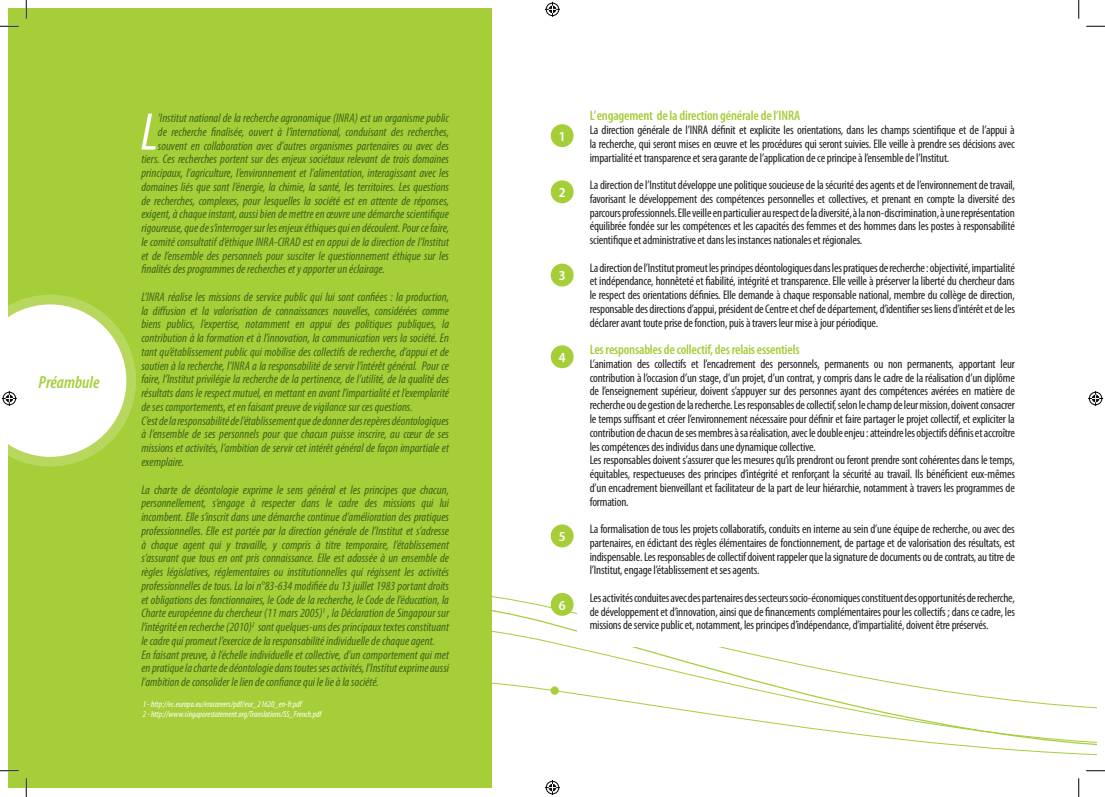
<style>
.page{position:relative;width:1105px;height:797px;background:#fff}
.page>*{position:absolute;margin:0;border:0;box-sizing:border-box;transform-origin:0 0}
.t1{font:italic condensed 53.25px "Myriad Pro";color:#fff}
.t2{font:italic 600 condensed 17.5px "Myriad Pro";color:#a6ce39}
.t3{font:600 condensed 13.75px "Myriad Pro";letter-spacing:-.015em;color:#a6ce39}
.t4{font:600 semi-condensed 13.75px "Myriad Pro";color:#fff}
.t5{font:condensed 12.5px/13.8px "Myriad Pro";letter-spacing:-.015em;color:#231f20;text-align:justify}
.t6{font:italic condensed 12.5px/13.8px "Myriad Pro";color:#3e6617}
.t7{font:italic condensed 8.75px/10.5px "Myriad Pro";color:#fff}
</style>
<div class="page">
<div style="left:9px;top:9px;width:483px;height:779px;background:#a6ce39"></div>
<svg style="left:9px;top:593px;width:1087px;height:195px"></svg>
<div style="left:370px;top:617px;width:10px;height:9px;border:1px solid #a6ce39;border-radius:50%"></div>
<div style="left:205px;top:591px;width:10px;height:9px;border:1px solid #a6ce39;border-radius:50%"></div>
<div style="left:550px;top:686px;width:9px;height:8px;background:#a6ce39;border-radius:50%"></div>
<div style="left:577px;top:102px;width:457px;height:544px;background:#fff"></div>
<div style="left:551px;top:124px;width:23px;height:23px;background:#a6ce39;border-radius:50%"></div>
<div style="left:551px;top:180px;width:23px;height:23px;background:#a6ce39;border-radius:50%"></div>
<div style="left:551px;top:263px;width:23px;height:23px;background:#a6ce39;border-radius:50%"></div>
<div style="left:551px;top:345px;width:23px;height:23px;background:#a6ce39;border-radius:50%"></div>
<div style="left:551px;top:524px;width:23px;height:23px;background:#a6ce39;border-radius:50%"></div>
<div style="left:551px;top:593px;width:23px;height:23px;background:#a6ce39;border-radius:50%"></div>
<svg style="left:0;top:25px;width:19px;height:2px"></svg>
<svg style="left:1086px;top:25px;width:19px;height:2px"></svg>
<svg style="left:0;top:770px;width:19px;height:1px"></svg>
<svg style="left:1086px;top:770px;width:19px;height:1px"></svg>
<svg style="left:25px;top:0;width:2px;height:19px"></svg>
<svg style="left:25px;top:778px;width:2px;height:19px"></svg>
<svg style="left:1078px;top:0;width:1px;height:19px"></svg>
<svg style="left:1078px;top:778px;width:1px;height:19px"></svg>
<svg style="left:545px;top:2px;width:15px;height:15px"></svg>
<svg style="left:545px;top:780px;width:15px;height:15px"></svg>
<svg style="left:2px;top:295px;width:134px;height:171px"></svg>
<svg style="left:1088px;top:391px;width:15px;height:15px"></svg>
<h2 class="t2" style="left:39px;top:372px;width:62px">Préambule</h2>
<h1 class="t1" style="left:141px;top:100px;width:19px">L</h1>
<p class="t6" style="left:158px;top:111px;width:293px">’Institut national de la recherche agronomique (INRA) est un organisme public</p>
<p class="t6" style="left:158px;top:125px;width:293px">de recherche finalisée, ouvert à l’international, conduisant des recherches,</p>
<p class="t6" style="left:158px;top:138px;width:293px">souvent en collaboration avec d’autres organismes partenaires ou avec des</p>
<p class="t6" style="left:141px;top:152px;width:309px">tiers. Ces recherches portent sur des enjeux sociétaux relevant de trois domaines</p>
<p class="t6" style="left:141px;top:166px;width:309px">principaux, l’agriculture, l’environnement et l’alimentation, interagissant avec les</p>
<p class="t6" style="left:141px;top:180px;width:309px">domaines liés que sont l’énergie, la chimie, la santé, les territoires. Les questions</p>
<p class="t6" style="left:141px;top:193px;width:309px">de recherches, complexes, pour lesquelles la société est en attente de réponses,</p>
<p class="t6" style="left:141px;top:207px;width:309px">exigent, à chaque instant, aussi bien de mettre en œuvre une démarche scientifique</p>
<p class="t6" style="left:141px;top:221px;width:309px">rigoureuse, que de s’interroger sur les enjeux éthiques qui en découlent. Pour ce faire,</p>
<p class="t6" style="left:141px;top:235px;width:309px">le comité consultatif d’éthique INRA-CIRAD est en appui de la direction de l’Institut</p>
<p class="t6" style="left:141px;top:248px;width:309px">et de l’ensemble des personnels pour susciter le questionnement éthique sur les</p>
<p class="t6" style="left:141px;top:262px;width:245px">finalités des programmes de recherches et y apporter un éclairage.</p>
<p class="t6" style="left:141px;top:290px;width:309px">L’INRA réalise les missions de service public qui lui sont confiées : la production, la diffusion et la valorisation de connaissances nouvelles, considérées comme biens publics, l’expertise, notamment en appui des politiques publiques, la contribution à la formation et à l’innovation, la communication vers la société. En tant qu’établissement public qui mobilise des collectifs de recherche, d’appui et de soutien à la recherche, l’INRA a la responsabilité de servir l’intérêt général. Pour ce faire, l’Institut privilégie la recherche de la pertinence, de l’utilité, de la qualité des résultats dans le respect mutuel, en mettant en avant l’impartialité et l’exemplarité de ses comportements, et en faisant preuve de vigilance sur ces questions.<br>C’est de la responsabilité de l’établissement que de donner des repères déontologiques à l’ensemble de ses personnels pour que chacun puisse inscrire, au cœur de ses missions et activités, l’ambition de servir cet intérêt général de façon impartiale et exemplaire.</p>
<p class="t6" style="left:141px;top:482px;width:309px">La charte de déontologie exprime le sens général et les principes que chacun, personnellement, s’engage à respecter dans le cadre des missions qui lui incombent. Elle s’inscrit dans une démarche continue d’amélioration des pratiques professionnelles. Elle est portée par la direction générale de l’Institut et s’adresse à chaque agent qui y travaille, y compris à titre temporaire, l’établissement s’assurant que tous en ont pris connaissance. Elle est adossée à un ensemble de règles législatives, réglementaires ou institutionnelles qui régissent les activités professionnelles de tous. La loi n°83-634 modifiée du 13 juillet 1983 portant droits et obligations des fonctionnaires, le Code de la recherche, le Code de l’éducation, la Charte européenne du chercheur (11 mars 2005)<sup>1</sup> , la Déclaration de Singapour sur l’intégrité en recherche (2010)<sup>2</sup> sont quelques-uns des principaux textes constituant le cadre qui promeut l’exercice de la responsabilité individuelle de chaque agent.<br>En faisant preuve, à l’échelle individuelle et collective, d’un comportement qui met en pratique la charte de déontologie dans toutes ses activités, l’Institut exprime aussi l’ambition de consolider le lien de confiance qui le lie à la société.</p>
<p class="t7" style="left:143px;top:698px;width:180px">1 - http://ec.europa.eu/eracareers/pdf/eur_21620_en-fr.pdf<br>2 - http://www.singaporestatement.org/Translations/SS_French.pdf</p>
<p class="t4" style="left:559px;top:129px;width:8px">1</p>
<p class="t4" style="left:559px;top:185px;width:8px">2</p>
<p class="t4" style="left:559px;top:268px;width:8px">3</p>
<p class="t4" style="left:559px;top:350px;width:8px">4</p>
<p class="t4" style="left:559px;top:529px;width:8px">5</p>
<p class="t4" style="left:559px;top:597px;width:8px">6</p>
<p class="t3" style="left:590px;top:108px;width:212px">L’engagement de la direction générale de l’INRA</p>
<p class="t5" style="left:590px;top:123px;width:427px">La direction générale de l’INRA définit et explicite les orientations, dans les champs scientifique et de l’appui à la recherche, qui seront mises en œuvre et les procédures qui seront suivies. Elle veille à prendre ses décisions avec impartialité et transparence et sera garante de l’application de ce principe à l’ensemble de l’Institut.</p>
<p class="t5" style="left:590px;top:178px;width:427px">La direction de l’Institut développe une politique soucieuse de la sécurité des agents et de l’environnement de travail, favorisant le développement des compétences personnelles et collectives, et prenant en compte la diversité des parcours professionnels. Elle veille en particulier au respect de la diversité, à la non-discrimination, à une représentation équilibrée fondée sur les compétences et les capacités des femmes et des hommes dans les postes à responsabilité scientifique et administrative et dans les instances nationales et régionales.</p>
<p class="t5" style="left:590px;top:260px;width:427px">La direction de l’Institut promeut les principes déontologiques dans les pratiques de recherche : objectivité, impartialité et indépendance, honnêteté et fiabilité, intégrité et transparence. Elle veille à préserver la liberté du chercheur dans le respect des orientations définies. Elle demande à chaque responsable national, membre du collège de direction, responsable des directions d’appui, président de Centre et chef de département, d’identifier ses liens d’intérêt et de les déclarer avant toute prise de fonction, puis à travers leur mise à jour périodique.</p>
<p class="t3" style="left:590px;top:342px;width:211px">Les responsables de collectif, des relais essentiels</p>
<p class="t5" style="left:590px;top:357px;width:427px;text-align:left">L’animation des collectifs et l’encadrement des personnels, permanents ou non permanents, apportant leur contribution à l’occasion d’un stage, d’un projet, d’un contrat, y compris dans le cadre de la réalisation d’un diplôme de l’enseignement supérieur, doivent s’appuyer sur des personnes ayant des compétences avérées en matière de recherche ou de gestion de la recherche. Les responsables de collectif, selon le champ de leur mission, doivent consacrer le temps suffisant et créer l’environnement nécessaire pour définir et faire partager le projet collectif, et expliciter la contribution de chacun de ses membres à sa réalisation, avec le double enjeu : atteindre les objectifs définis et accroître les compétences des individus dans une dynamique collective.<br>Les responsables doivent s’assurer que les mesures qu’ils prendront ou feront prendre sont cohérentes dans le temps, équitables, respectueuses des principes d’intégrité et renforçant la sécurité au travail. Ils bénéficient eux-mêmes d’un encadrement bienveillant et facilitateur de la part de leur hiérarchie, notamment à travers les programmes de formation.</p>
<p class="t5" style="left:590px;top:522px;width:427px">La formalisation de tous les projets collaboratifs, conduits en interne au sein d’une équipe de recherche, ou avec des partenaires, en édictant des règles élémentaires de fonctionnement, de partage et de valorisation des résultats, est indispensable. Les responsables de collectif doivent rappeler que la signature de documents ou de contrats, au titre de l’Institut, engage l’établissement et ses agents.</p>
<p class="t5" style="left:590px;top:590px;width:427px">Les activités conduites avec des partenaires des secteurs socio-économiques constituent des opportunités de recherche, de développement et d’innovation, ainsi que de financements complémentaires pour les collectifs ; dans ce cadre, les missions de service public et, notamment, les principes d’indépendance, d’impartialité, doivent être préservés.</p>
</div>
